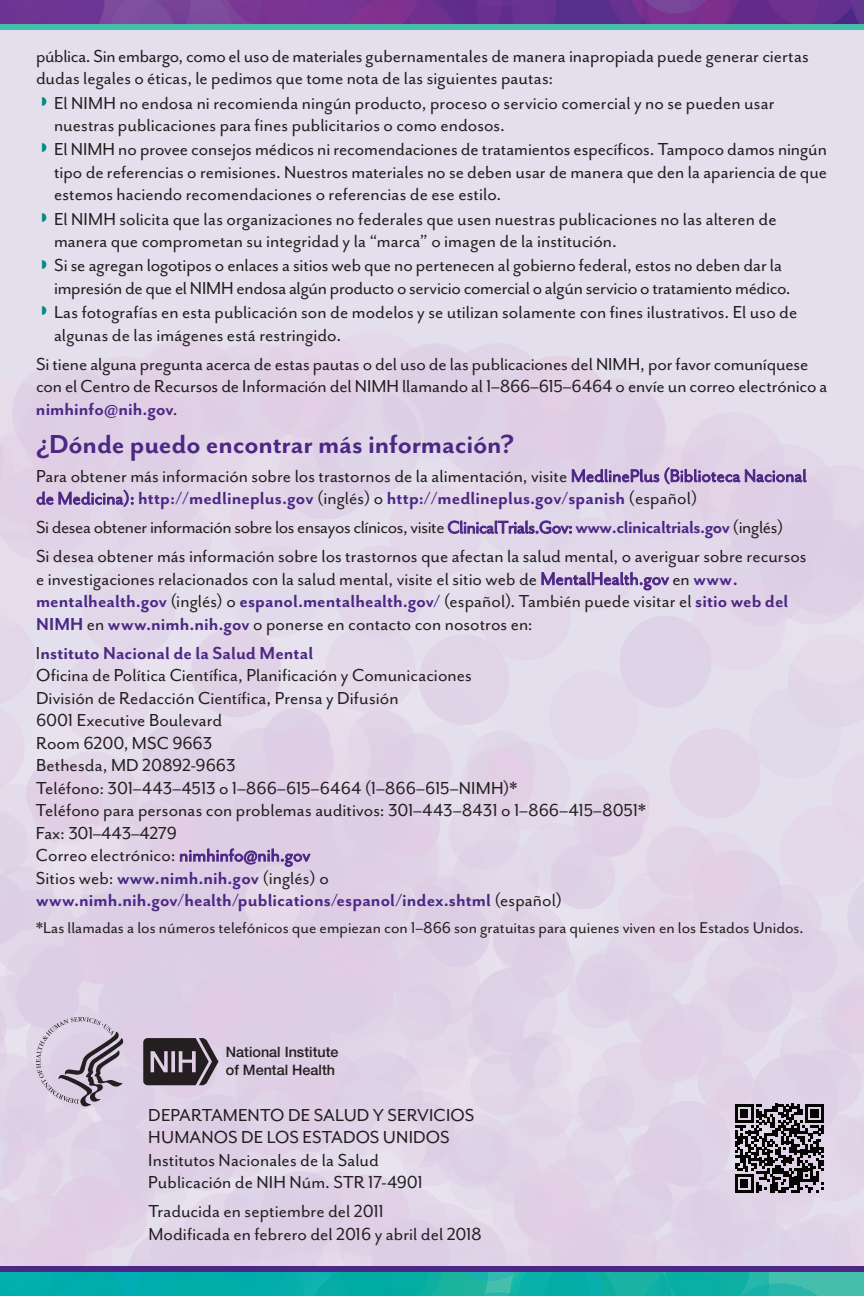
<style>
.page{position:relative;width:864px;height:1296px;background:#fff}
.page>*{position:absolute;margin:0;border:0;box-sizing:border-box;transform-origin:0 0}
.t1{font:700 30px "Mr Eaves San OT";letter-spacing:-.005em;color:#4c2785}
.t2{font:20px/22.4px "Mr Eaves San OT";color:#231f20}
.t3{font:18px "Mr Eaves San OT";color:#231f20}
.t4{font:500 14.4px/17.2px "Helvetica Neue LT Std";color:#231f20}
.s1{font-family:"Arial Unicode MS";color:#008c85}
.s2{font-weight:700;color:#4c2785}
.s3{color:#4d2785}
.s4{font-weight:700;color:#4d2785}
.s5{font-family:"Minion Pro"}
</style>
<div class="page">
<div style="left:0;top:0;width:864px;height:1266px;background:#e3dfec"></div>
<img style="left:0;top:339px;width:864px;height:927px">
<hr style="left:863px;top:336px;width:1px;height:503px;background:#4c2785">
<svg style="left:36px;top:1017px;width:87px;height:90px"></svg>
<svg style="left:143px;top:1038px;width:75px;height:47px;background:#554d54"></svg>
<img style="left:0;top:0;width:864px;height:24px">
<img style="left:0;top:1272px;width:864px;height:24px">
<div style="left:0;top:24px;width:864px;height:6px;background:#45bfab"></div>
<div style="left:0;top:1266px;width:864px;height:6px;background:#4c2785"></div>
<svg style="left:735px;top:1104px;width:89px;height:89px"></svg>
<p class="t2" style="left:36px;top:45px;width:774px">pública. Sin embargo, como el uso de materiales gubernamentales de manera inapropiada puede generar ciertas</p>
<p class="t2" style="left:36px;top:67px;width:519px">dudas legales o éticas, le pedimos que tome nota de las siguientes pautas:</p>
<p class="t2" style="left:36px;top:92px;width:740px"><span class="s1">◗</span> El NIMH no endosa ni recomienda ningún producto, proceso o servicio comercial y no se pueden usar</p>
<p class="t2" style="left:54px;top:114px;width:453px">nuestras publicaciones para fines publicitarios o como endosos.</p>
<p class="t2" style="left:36px;top:138px;width:792px"><span class="s1">◗</span> El NIMH no provee consejos médicos ni recomendaciones de tratamientos específicos. Tampoco damos ningún</p>
<p class="t2" style="left:54px;top:161px;width:775px">tipo de referencias o remisiones. Nuestros materiales no se deben usar de manera que den la apariencia de que</p>
<p class="t2" style="left:54px;top:183px;width:449px">estemos haciendo recomendaciones o referencias de ese estilo.</p>
<p class="t2" style="left:36px;top:208px;width:742px"><span class="s1">◗</span> El NIMH solicita que las organizaciones no federales que usen nuestras publicaciones no las alteren de</p>
<p class="t2" style="left:54px;top:230px;width:564px">manera que comprometan su integridad y la “marca” o imagen de la institución.</p>
<p class="t2" style="left:36px;top:254px;width:748px"><span class="s1">◗</span> Si se agregan logotipos o enlaces a sitios web que no pertenecen al gobierno federal, estos no deben dar la</p>
<p class="t2" style="left:54px;top:277px;width:738px">impresión de que el NIMH endosa algún producto o servicio comercial o algún servicio o tratamiento médico.</p>
<p class="t2" style="left:54px;top:301px;width:745px;text-indent:-18px"><span class="s1">◗</span> Las fotografías en esta publicación son de modelos y se utilizan solamente con fines ilustrativos. El uso de algunas de las imágenes está restringido.</p>
<p class="t2" style="left:36px;top:353px;width:793px">Si tiene alguna pregunta acerca de estas pautas o del uso de las publicaciones del NIMH, por favor comuníquese con el Centro de Recursos de Información del NIMH llamando al 1–866–615–6464 o envíe un correo electrónico a <span class="s2">nimhinfo@nih.gov</span>.</p>
<h1 class="t1" style="left:36px;top:427px;width:480px">¿Dónde puedo encontrar más información?</h1>
<p class="t2" style="left:36px;top:465px;width:772px">Para obtener más información sobre los trastornos de la alimentación, visite <span class="s3">MedlinePlus (Biblioteca Nacional de Medicina):</span> <span class="s2">http://medlineplus.gov</span> (inglés) o <span class="s2">http://medlineplus.gov/spanish</span> (español)</p>
<p class="t2" style="left:36px;top:513px;width:772px;line-height:29px">Si desea obtener información sobre los ensayos clínicos, visite<span class="s3">ClinicalTrials.Gov:</span> <span class="s2">www.clinicaltrials.gov</span> (inglés)<br>Si desea obtener más información sobre los trastornos que afectan la salud mental, o averiguar sobre recursos</p>
<p class="t2" style="left:36px;top:568px;width:754px">e investigaciones relacionados con la salud mental, visite el sitio web de <span class="s3">MentalHealth.gov</span> en <span class="s2">www. mentalhealth.gov</span> (inglés) o <span class="s2">espanol.mentalhealth.gov/</span> (español). También puede visitar el <span class="s2">sitio web del<br>NIMH</span> en <span class="s2">www.nimh.nih.gov</span> o ponerse en contacto con nosotros en:</p>
<p class="t2" style="left:36px;top:642px;width:483px">I<span class="s2">nstituto Nacional de la Salud Mental<br></span>Oficina de Política Científica, Planificación y Comunicaciones División de Redacción Científica, Prensa y Difusión<br>6001 Executive Boulevard<br>Room 6200, MSC 9663<br>Bethesda, MD 20892-9663<br>Teléfono: 301–443–4513 o 1–866–615–6464 (1–866–615–NIMH)*</p>
<p class="t2" style="left:36px;top:799px;width:611px">Teléfono para personas con problemas auditivos: 301–443–8431 o 1–866–415–8051* Fax: 301–443–4279<br>Correo electrónico: <span class="s3">nimhinfo@nih.gov<br></span>Sitios web: <span class="s2">www.nimh.n</span><span class="s4">ih.go</span><span class="s2">v</span> (inglés) o <span class="s2">www.nimh.nih.gov/health/publications/espanol/index.shtml</span> (español)</p>
<p class="t3" style="left:36px;top:917px;width:769px">*Las llamadas a los números telefónicos que empiezan con 1–866 son gratuitas para quienes viven en los Estados Unidos<span class="s5">.</span></p>
<p class="t4" style="left:226px;top:1044px;width:114px">National Institute of Mental Health</p>
<p class="t2" style="left:148px;top:1103px;width:328px">DEPARTAMENTO DE SALUD Y SERVICIOS HUMANOS DE LOS ESTADOS UNIDOS Institutos Nacionales de la Salud<br>Publicación de NIH Núm. STR 17-4901</p>
<p class="t2" style="left:148px;top:1200px;width:335px">Traducida en septiembre del 2011<br>Modificada en febrero del 2016 y abril del 2018</p>
</div>
